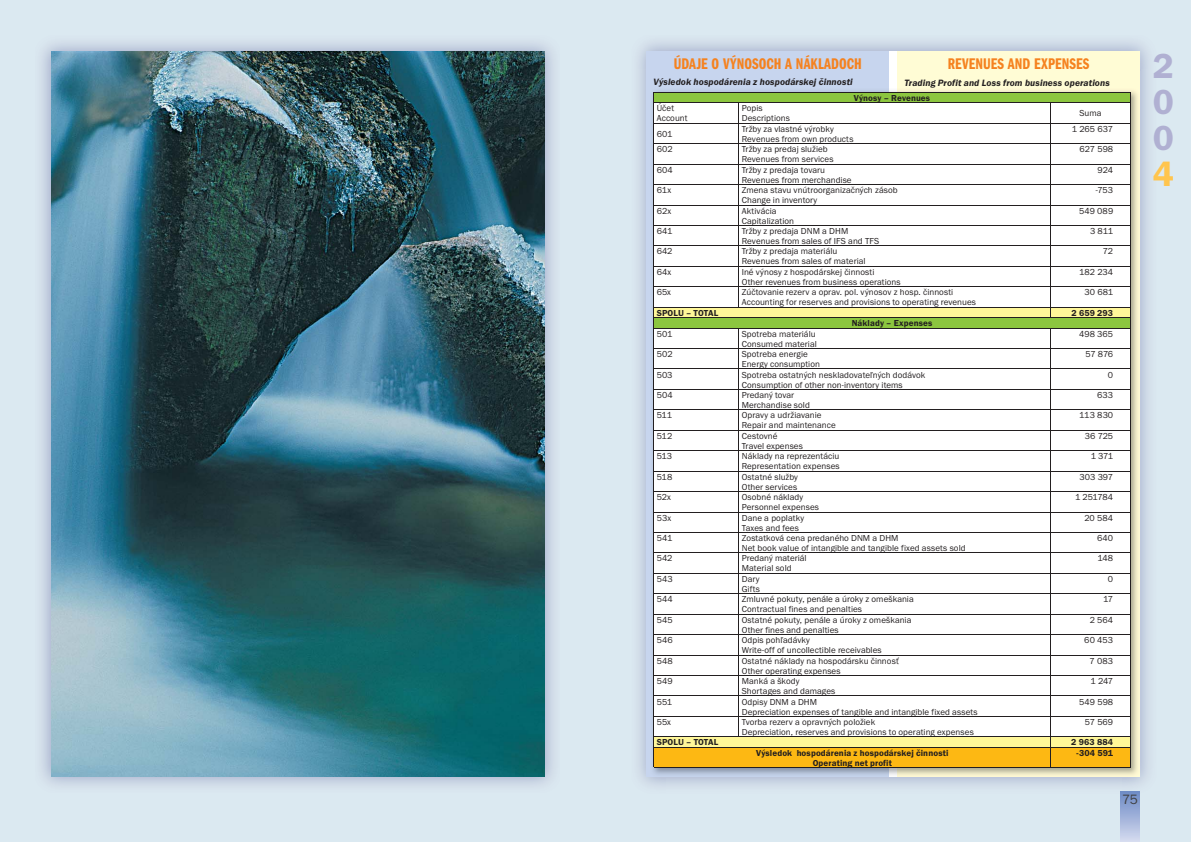
<style>
.page{position:relative;width:1191px;height:842px;background:#fff}
.page>*{position:absolute;margin:0;border:0;box-sizing:border-box;transform-origin:0 0}
.t1{font:600 36px/36px "Franklin Gothic Itc TCE";color:#b0b0d2;text-align:justify}
.t2{font:600 36px "Franklin Gothic Itc TCE";color:#ffc54e}
.t3{font:600 extra-condensed 16px "Franklin Gothic Itc TCE";letter-spacing:.005em;color:#f5821f}
.t4{font:14px "Franklin Gothic Itc TCE";color:#404041}
.t5{font:italic 600 9.5px "Franklin Gothic Itc TCE";letter-spacing:.01em;color:#231f20}
.t6{font:9px/10px "Franklin Gothic Itc TCE";letter-spacing:.005em;color:#231f20}
.t7{font:600 9px/10px "Franklin Gothic Itc TCE";letter-spacing:.01em;color:#231f20;text-align:center}
</style>
<div class="page">
<div style="left:0;top:0;width:595px;height:842px;background:#dbe9f1"></div>
<div style="left:595px;top:0;width:596px;height:842px;background:#dbe9f1"></div>
<div style="left:646px;top:51px;width:243px;height:726px;background:#c7d5ee"></div>
<div style="left:897px;top:51px;width:243px;height:726px;background:#fffcd5"></div>
<div style="left:1120px;top:791px;width:20px;height:51px;background:linear-gradient(to bottom,#6c8ac5,#d5daef)"></div>
<img style="left:650px;top:88px;width:489px;height:690px">
<hr style="left:653px;top:92px;width:86px;height:1px;background:#231f20">
<hr style="left:739px;top:92px;width:391px;height:1px;background:#231f20">
<svg style="left:653px;top:93px;width:478px;height:675px;background:#efeee3"></svg>
<img style="left:41px;top:42px;width:513px;height:744px">
<img style="left:51px;top:52px;width:493px;height:725px">
<h2 class="t3" style="left:674px;top:58px;width:189px">ÚDAJE O VÝNOSOCH A NÁKLADOCH</h2>
<p class="t5" style="left:653px;top:78px;width:201px">Výsledok hospodárenia z hospodárskej činnosti</p>
<h2 class="t3" style="left:948px;top:58px;width:143px">REVENUES AND EXPENSES</h2>
<p class="t5" style="left:904px;top:79px;width:207px">Trading Profit and Loss from business operations</p>
<p class="t7" style="left:854px;top:94px;width:78px">Výnosy – Revenues</p>
<p class="t6" style="left:656px;top:104px;width:32px">Účet<br>Account</p>
<p class="t6" style="left:742px;top:104px;width:50px">Popis<br>Descriptions</p>
<p class="t6" style="left:1079px;top:109px;width:24px">Suma</p>
<p class="t6" style="left:656px;top:130px;width:17px">601</p>
<p class="t6" style="left:742px;top:125px;width:113px">Tržby za vlastné výrobky<br>Revenues from own products</p>
<p class="t6" style="left:1071px;top:125px;width:43px">1 265 637</p>
<p class="t6" style="left:656px;top:145px;width:17px">602</p>
<p class="t6" style="left:742px;top:145px;width:93px">Tržby za predaj služieb<br>Revenues from services</p>
<p class="t6" style="left:1079px;top:145px;width:35px">627 598</p>
<p class="t6" style="left:656px;top:166px;width:18px">604</p>
<p class="t6" style="left:742px;top:166px;width:111px">Tržby z predaja tovaru<br>Revenues from merchandise</p>
<p class="t6" style="left:1097px;top:166px;width:17px">924</p>
<p class="t6" style="left:656px;top:186px;width:16px">61x</p>
<p class="t6" style="left:742px;top:186px;width:157px">Zmena stavu vnútroorganizačných zásob<br>Change in inventory</p>
<p class="t6" style="left:1095px;top:186px;width:19px">-753</p>
<p class="t6" style="left:656px;top:206px;width:16px">62x</p>
<p class="t6" style="left:742px;top:206px;width:54px">Aktivácia<br>Capitalization</p>
<p class="t6" style="left:1079px;top:206px;width:36px">549 089</p>
<p class="t6" style="left:656px;top:227px;width:17px">641</p>
<p class="t6" style="left:742px;top:227px;width:139px">Tržby z predaja DNM a DHM<br>Revenues from sales of IFS and TFS</p>
<p class="t6" style="left:1090px;top:227px;width:25px">3 811</p>
<p class="t6" style="left:656px;top:247px;width:17px">642</p>
<p class="t6" style="left:742px;top:247px;width:125px">Tržby z predaja materiálu<br>Revenues from sales of material</p>
<p class="t6" style="left:1103px;top:247px;width:12px">72</p>
<p class="t6" style="left:656px;top:268px;width:16px">64x</p>
<p class="t6" style="left:742px;top:268px;width:160px">Iné výnosy z hospodárskej činnosti<br>Other revenues from business operations</p>
<p class="t6" style="left:1079px;top:268px;width:36px">182 234</p>
<p class="t6" style="left:656px;top:288px;width:16px">65x</p>
<p class="t6" style="left:742px;top:288px;width:236px">Zúčtovanie rezerv a oprav. pol. výnosov z hosp. činnosti<br>Accounting for reserves and provisions to operating revenues</p>
<p class="t6" style="left:1084px;top:288px;width:30px">30 681</p>
<p class="t7" style="left:656px;top:309px;width:63px">SPOLU – TOTAL</p>
<p class="t7" style="left:1071px;top:309px;width:43px">2 659 293</p>
<p class="t7" style="left:851px;top:319px;width:82px">Náklady – Expenses</p>
<p class="t6" style="left:656px;top:329px;width:17px">501</p>
<p class="t6" style="left:742px;top:329px;width:77px">Spotreba materiálu<br>Consumed material</p>
<p class="t6" style="left:1079px;top:329px;width:36px">498 365</p>
<p class="t6" style="left:656px;top:350px;width:17px">502</p>
<p class="t6" style="left:742px;top:350px;width:80px">Spotreba energie<br>Energy consumption</p>
<p class="t6" style="left:1085px;top:350px;width:29px">57 876</p>
<p class="t6" style="left:656px;top:370px;width:17px">503</p>
<p class="t6" style="left:741px;top:370px;width:185px">Spotreba ostatných neskladovateľných dodávok<br>Consumption of other non-inventory items</p>
<p class="t6" style="left:1108px;top:370px;width:7px">0</p>
<p class="t6" style="left:656px;top:391px;width:18px">504</p>
<p class="t6" style="left:741px;top:391px;width:70px">Predaný tovar<br>Merchandise sold</p>
<p class="t6" style="left:1097px;top:391px;width:18px">633</p>
<p class="t6" style="left:656px;top:411px;width:17px">511</p>
<p class="t6" style="left:742px;top:411px;width:96px">Opravy a udržiavanie<br>Repair and maintenance</p>
<p class="t6" style="left:1079px;top:411px;width:36px">113 830</p>
<p class="t6" style="left:656px;top:432px;width:17px">512</p>
<p class="t6" style="left:742px;top:432px;width:63px">Cestovné<br>Travel expenses</p>
<p class="t6" style="left:1085px;top:432px;width:30px">36 725</p>
<p class="t6" style="left:656px;top:452px;width:17px">513</p>
<p class="t6" style="left:742px;top:452px;width:99px">Náklady na reprezentáciu<br>Representation expenses</p>
<p class="t6" style="left:1090px;top:452px;width:24px">1 371</p>
<p class="t6" style="left:656px;top:473px;width:17px">518</p>
<p class="t6" style="left:742px;top:473px;width:58px">Ostatné služby<br>Other services</p>
<p class="t6" style="left:1079px;top:473px;width:35px">303 397</p>
<p class="t6" style="left:656px;top:493px;width:16px">52x</p>
<p class="t6" style="left:742px;top:493px;width:79px">Osobné náklady<br>Personnel expenses</p>
<p class="t6" style="left:1075px;top:493px;width:40px">1 251784</p>
<p class="t6" style="left:656px;top:513px;width:16px">53x</p>
<p class="t6" style="left:742px;top:513px;width:64px">Dane a poplatky<br>Taxes and fees</p>
<p class="t6" style="left:1084px;top:513px;width:30px">20 584</p>
<p class="t6" style="left:656px;top:534px;width:17px">541</p>
<p class="t6" style="left:742px;top:534px;width:225px">Zostatková cena predaného DNM a DHM<br>Net book value of intangible and tangible fixed assets sold</p>
<p class="t6" style="left:1097px;top:534px;width:18px">640</p>
<p class="t6" style="left:656px;top:554px;width:17px">542</p>
<p class="t6" style="left:741px;top:554px;width:66px">Predaný materiál<br>Material sold</p>
<p class="t6" style="left:1097px;top:554px;width:17px">148</p>
<p class="t6" style="left:656px;top:575px;width:18px">543</p>
<p class="t6" style="left:742px;top:575px;width:20px">Dary<br>Gifts</p>
<p class="t6" style="left:1108px;top:575px;width:7px">0</p>
<p class="t6" style="left:656px;top:595px;width:18px">544</p>
<p class="t6" style="left:742px;top:595px;width:174px">Zmluvné pokuty, penále a úroky z omeškania<br>Contractual fines and penalties</p>
<p class="t6" style="left:1103px;top:595px;width:12px">17</p>
<p class="t6" style="left:656px;top:616px;width:18px">545</p>
<p class="t6" style="left:742px;top:616px;width:171px">Ostatné pokuty, penále a úroky z omeškania<br>Other fines and penalties</p>
<p class="t6" style="left:1089px;top:616px;width:25px">2 564</p>
<p class="t6" style="left:656px;top:636px;width:18px">546</p>
<p class="t6" style="left:742px;top:636px;width:141px">Odpis pohľadávky<br>Write-off of uncollectible receivables</p>
<p class="t6" style="left:1084px;top:636px;width:30px">60 453</p>
<p class="t6" style="left:656px;top:656px;width:18px">548</p>
<p class="t6" style="left:742px;top:656px;width:159px">Ostatné náklady na hospodársku činnosť<br>Other operating expenses</p>
<p class="t6" style="left:1089px;top:656px;width:25px">7 083</p>
<p class="t6" style="left:656px;top:677px;width:17px">549</p>
<p class="t6" style="left:742px;top:677px;width:95px">Manká a škody<br>Shortages and damages</p>
<p class="t6" style="left:1090px;top:677px;width:24px">1 247</p>
<p class="t6" style="left:656px;top:697px;width:17px">551</p>
<p class="t6" style="left:741px;top:697px;width:237px">Odpisy DNM a DHM<br>Depreciation expenses of tangible and intangible fixed assets</p>
<p class="t6" style="left:1079px;top:697px;width:36px">549 598</p>
<p class="t6" style="left:656px;top:718px;width:16px">55x</p>
<p class="t6" style="left:741px;top:718px;width:234px">Tvorba rezerv a opravných položiek<br>Depreciation, reserves and provisions to operating expenses</p>
<p class="t6" style="left:1084px;top:718px;width:30px">57 569</p>
<p class="t7" style="left:656px;top:738px;width:63px">SPOLU – TOTAL</p>
<p class="t7" style="left:1071px;top:738px;width:44px">2 963 884</p>
<p class="t7" style="left:756px;top:749px;width:194px">Výsledok hospodárenia z hospodárskej činnosti<br>Operating net profit</p>
<p class="t7" style="left:1076px;top:749px;width:38px">-304 591</p>
<h3 class="t4" style="left:1122px;top:794px;width:17px">75</h3>
<h1 class="t1" style="left:1152px;top:51px;width:23px">2<br>0<br>0</h1>
<h1 class="t2" style="left:1152px;top:160px;width:23px">4</h1>
</div>
